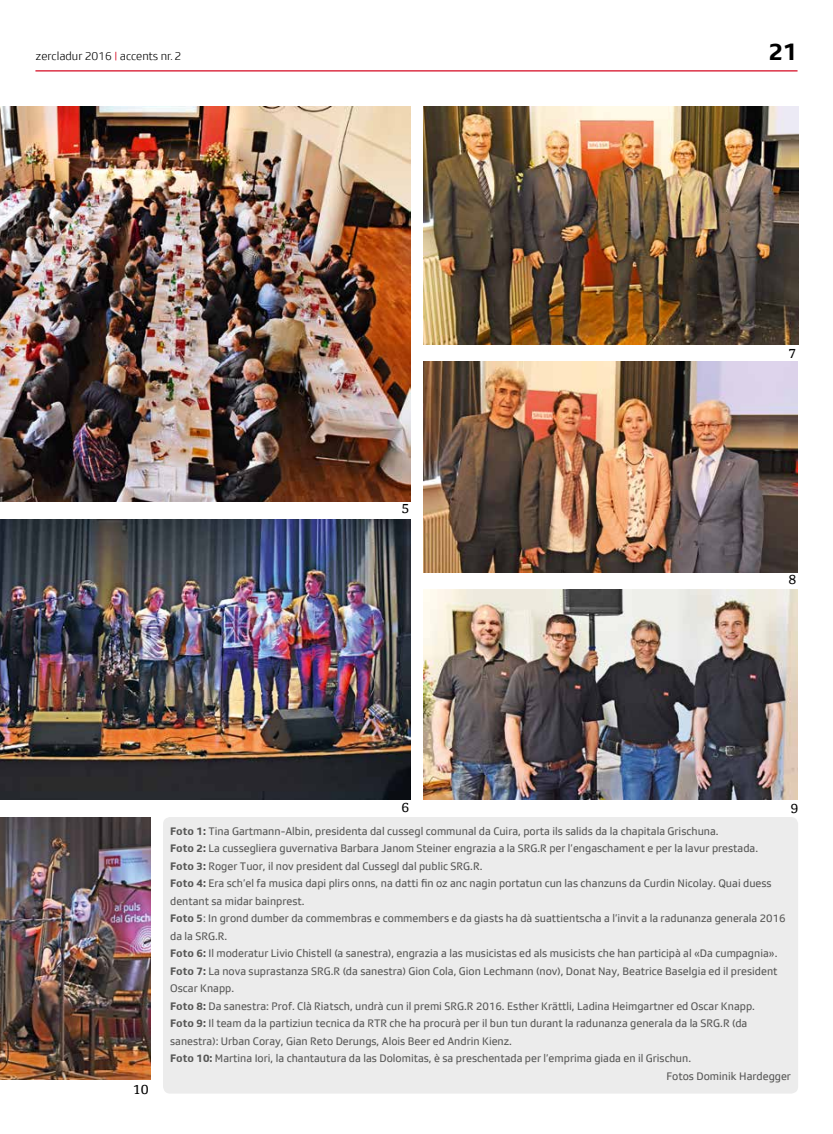
<style>
.page{position:relative;width:833px;height:1134px;background:#fff}
.page>*{position:absolute;margin:0;border:0;box-sizing:border-box;transform-origin:0 0}
.t1{font:700 25px "SRGSSR Type";color:#000}
.t2{font:13.75px "SRGSSR Type Serif";color:#000}
.t3{font:300 11.88px "SRGSSR Type";color:#000}
.t4{font:11.25px "SRGSSR Type";color:#565655}
.s1{color:#d50920}
.s2{font-weight:700}
</style>
<div class="page">
<hr style="left:35px;top:70px;width:762px;height:1px;background:#d50920">
<div style="left:163px;top:817px;width:635px;height:276px;background:#ececec;border-radius:7px"></div>
<img style="left:0;top:107px;width:410px;height:395px">
<img style="left:423px;top:362px;width:374px;height:211px">
<img style="left:423px;top:106px;width:375px;height:238px">
<img style="left:423px;top:589px;width:374px;height:210px">
<img style="left:0;top:519px;width:410px;height:280px">
<img style="left:0;top:817px;width:151px;height:262px">
<p class="t3" style="left:35px;top:50px;width:147px">zercladur 2016 <span class="s1">|</span> accents nr.2</p>
<h1 class="t1" style="left:768px;top:37px;width:30px">21</h1>
<p class="t2" style="left:401px;top:500px;width:9px">5</p>
<p class="t2" style="left:401px;top:799px;width:9px">6</p>
<p class="t2" style="left:788px;top:345px;width:9px">7</p>
<p class="t2" style="left:788px;top:571px;width:9px">8</p>
<p class="t2" style="left:790px;top:800px;width:9px">9</p>
<p class="t2" style="left:133px;top:1081px;width:17px">10</p>
<p class="t4" style="left:170px;top:824px;width:550px"><span class="s2">Foto 1:</span> Tina Gartmann-Albin, presidenta dal cussegl communal da Cuira, porta ils salids da la chapitala Grischuna.</p>
<p class="t4" style="left:170px;top:842px;width:589px"><span class="s2">Foto 2:</span> La cussegliera guvernativa Barbara Janom Steiner engrazia a la SRG.R per l’engaschament e per la lavur prestada.</p>
<p class="t4" style="left:170px;top:859px;width:314px"><span class="s2">Foto 3:</span> Roger Tuor, il nov president dal Cussegl dal public SRG.R.</p>
<p class="t4" style="left:170px;top:877px;width:603px"><span class="s2">Foto 4:</span> Era sch’el fa musica dapi plirs onns, na datti fin oz anc nagin portatun cun las chanzuns da Curdin Nicolay. Quai duess</p>
<p class="t4" style="left:170px;top:894px;width:136px">dentant sa midar bainprest.</p>
<p class="t4" style="left:170px;top:912px;width:617px"><span class="s2">Foto 5</span>: In grond dumber da commembras e commembers e da giasts ha dà suattientscha a l’invit a la radunanza generala 2016</p>
<p class="t4" style="left:170px;top:929px;width:59px">da la SRG.R.</p>
<p class="t4" style="left:170px;top:947px;width:609px"><span class="s2">Foto 6:</span> Il moderatur Livio Chistell (a sanestra), engrazia a las musicistas ed als musicists che han participà al «Da cumpagnia».</p>
<p class="t4" style="left:170px;top:964px;width:609px"><span class="s2">Foto 7:</span> La nova suprastanza SRG.R (da sanestra) Gion Cola, Gion Lechmann (nov), Donat Nay, Beatrice Baselgia ed il president</p>
<p class="t4" style="left:170px;top:982px;width:66px">Oscar Knapp.</p>
<p class="t4" style="left:170px;top:999px;width:586px"><span class="s2">Foto 8:</span> Da sanestra: Prof. Clà Riatsch, undrà cun il premi SRG.R 2016. Esther Krättli, Ladina Heimgartner ed Oscar Knapp.</p>
<p class="t4" style="left:170px;top:1017px;width:579px"><span class="s2">Foto 9:</span> Il team da la partiziun tecnica da RTR che ha procurà per il bun tun durant la radunanza generala da la SRG.R (da</p>
<p class="t4" style="left:170px;top:1034px;width:343px">sanestra): Urban Coray, Gian Reto Derungs, Alois Beer ed Andrin Kienz.</p>
<p class="t4" style="left:170px;top:1052px;width:522px"><span class="s2">Foto 10:</span> Martina Iori, la chantautura da las Dolomitas, è sa preschentada per l’emprima giada en il Grischun.</p>
<p class="t4" style="left:666px;top:1069px;width:126px">Fotos Dominik Hardegger</p>
</div>
